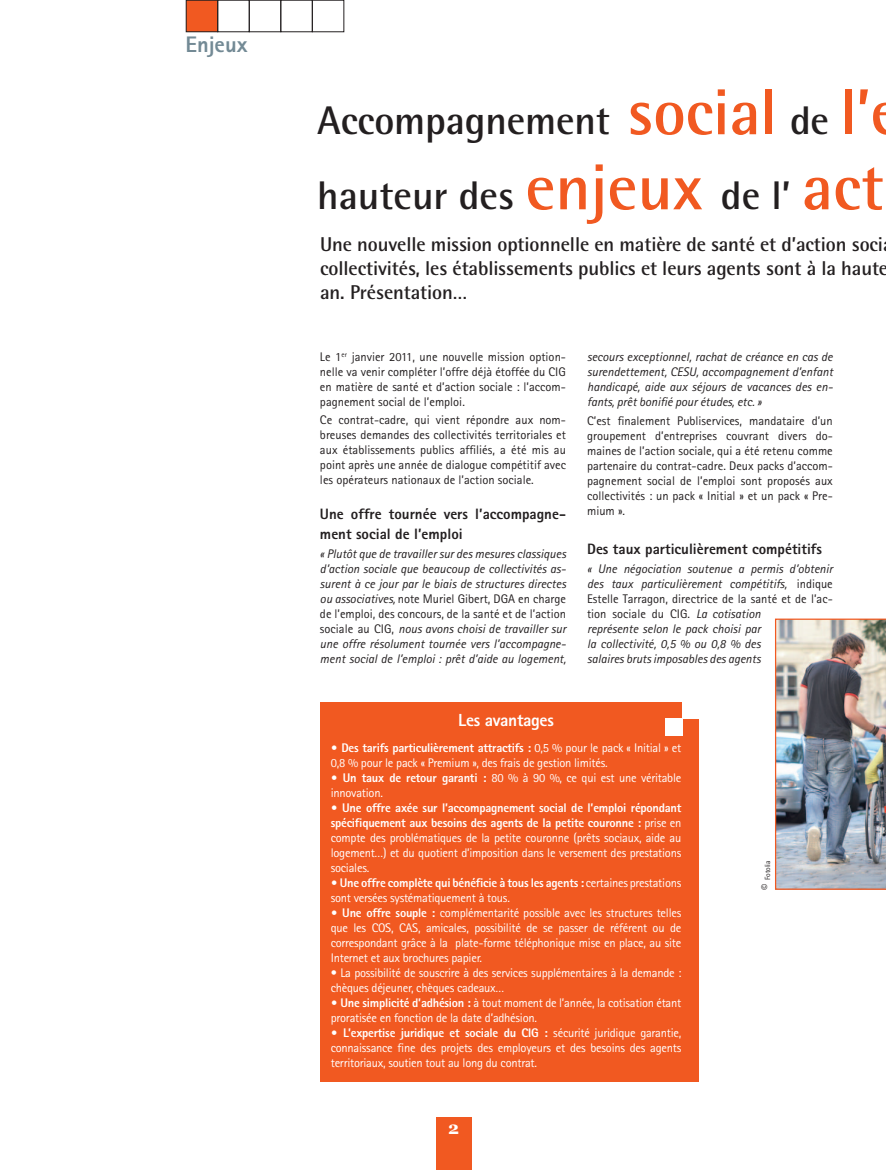
<style>
.page{position:relative;width:886px;height:1170px;background:#fff}
.page>*{position:absolute;margin:0;border:0;box-sizing:border-box;transform-origin:0 0}
.t1{font:700 40px/75px "Rotis Semi Sans";letter-spacing:-.005em;color:#231f20}
.t2{font:800 22.5px "Rotis Sans Serif";color:#738a95}
.t3{font:700 20px/24px "Rotis Semi Sans";letter-spacing:-.005em;color:#231f20}
.t4{font:800 17.5px "Rotis Sans Serif";letter-spacing:-.02em;color:#fff}
.t5{font:700 17.5px "Georgia";color:#fff}
.t6{font:800 15px/20px "Rotis Sans Serif";color:#231f20}
.t7{font:12.5px/15px "Rotis Sans Serif";letter-spacing:-.02em;color:#fff}
.t8{font:italic 12.5px/15px "Rotis Sans Serif";color:#231f20;text-align:justify}
.t9{font:12.5px/15px "Rotis Sans Serif";color:#231f20;text-align:justify}
.t10{font:7.5px "Rotis Sans Serif";color:#231f20}
.s1{font-size:65px;color:#f15921}
.s2{font-style:normal}
.s3{font-weight:800}
.s4{font-size:12.5px}
</style>
<div class="page">
<div style="left:186px;top:0;width:32px;height:32px;background:#f15921"></div>
<div style="left:186px;top:0;width:32px;height:32px;border:1px solid #231f20"></div>
<div style="left:217px;top:0;width:33px;height:32px;border:1px solid #231f20"></div>
<div style="left:249px;top:0;width:32px;height:32px;border:1px solid #231f20"></div>
<div style="left:280px;top:0;width:33px;height:32px;border:1px solid #231f20"></div>
<div style="left:312px;top:0;width:32px;height:32px;border:1px solid #231f20"></div>
<div style="left:436px;top:1116px;width:35px;height:53px;background:#f15921"></div>
<div style="left:320px;top:701px;width:379px;height:380px;background:#f15921"></div>
<div style="left:665px;top:718px;width:17px;height:17px;background:#fff"></div>
<div style="left:682px;top:701px;width:17px;height:17px;background:#fff"></div>
<img style="left:775px;top:618px;width:111px;height:271px">
<h2 class="t2" style="left:185px;top:30px;width:64px">Enjeux</h2>
<h1 class="t1" style="left:317px;top:82px;width:585px">Accompagnement <span class="s1">social</span> de <span class="s1">l’e </span>hauteur des <span class="s1">enjeux</span> de l’ <span class="s1">act</span></h1>
<h3 class="t3" style="left:320px;top:232px;width:569px">Une nouvelle mission optionnelle en matière de santé et d’action soci collectivités, les établissements publics et leurs agents sont à la haute an. Présentation…</h3>
<p class="t9" style="left:320px;top:349px;width:247px">Le 1<sup>er</sup> janvier 2011, une nouvelle mission option&shy;nelle va venir compléter l’offre déjà étoffée du CIG en matière de santé et d’action sociale : l’accom&shy;pagnement social de l’emploi.</p>
<p class="t9" style="left:320px;top:412px;width:247px">Ce contrat-cadre, qui vient répondre aux nom&shy;breuses demandes des collectivités territoriales et aux établissements publics affiliés, a été mis au point après une année de dialogue compétitif avec les opérateurs nationaux de l’action sociale.</p>
<p class="t6" style="left:320px;top:504px;width:247px">Une offre tournée vers l’accompagne&shy;ment social de l’emploi</p>
<p class="t8" style="left:320px;top:546px;width:247px">« Plutôt que de travailler sur des mesures classiques d’action sociale que beaucoup de collectivités as&shy;surent à ce jour par le biais de structures directes ou associatives, <span class="s2">note Muriel Gibert, DGA en charge de l’emploi, des concours, de la santé et de l’action sociale au CIG,</span> nous avons choisi de travailler sur une offre résolument tournée vers l’accompagne&shy;ment social de l’emploi : prêt d’aide au logement,</p>
<p class="t8" style="left:587px;top:349px;width:247px">secours exceptionnel, rachat de créance en cas de surendettement, CESU, accompagnement d’enfant handicapé, aide aux séjours de vacances des en&shy;fants, prêt bonifié pour études, etc. »</p>
<p class="t9" style="left:587px;top:413px;width:247px">C’est finalement Publiservices, mandataire d’un groupement d’entreprises couvrant divers do&shy;maines de l’action sociale, qui a été retenu comme partenaire du contrat-cadre. Deux packs d’accom&shy;pagnement social de l’emploi sont proposés aux collectivités : un pack « Initial » et un pack « Pre&shy;mium ».</p>
<p class="t6" style="left:587px;top:538px;width:236px">Des taux particulièrement compétitifs</p>
<p class="t8" style="left:587px;top:561px;width:247px;text-align:left">« Une négociation soutenue a permis d’obtenir des taux particulièrement compétitifs, <span class="s2">indique Estelle Tarragon, directrice de la santé et de l’ac&shy;tion sociale du CIG.</span> La cotisation<br>représente selon le pack choisi par<br>la collectivité, 0,5 % ou 0,8 % des<br>salaires bruts imposables des agents</p>
<h3 class="t4" style="left:458px;top:709px;width:97px">Les avantages</h3>
<p class="t7" style="left:331px;top:739px;width:352px"><span class="s3">• Des tarifs particulièrement attractifs :</span> 0,5 % pour le pack « Initial » et<br>0,8 % pour le pack « Premium », des frais de gestion limités.</p>
<p class="t7" style="left:331px;top:769px;width:352px"><span class="s3">• Un taux de retour garanti :</span> 80 % à 90 %, ce qui est une véritable innovation.</p>
<p class="t7" style="left:331px;top:799px;width:352px;text-align:justify"><span class="s3">• Une offre axée sur l’accompagnement social de l’emploi répondant spécifiquement aux besoins des agents de la petite couronne :</span> prise en compte des problématiques de la petite couronne (prêts sociaux, aide au logement…) et du quotient d’imposition dans le versement des prestations sociales.</p>
<p class="t7" style="left:331px;top:874px;width:352px"><span class="s3">• Une offre complète qui bénéficie à tous les agents :</span> certaines prestations sont versées systématiquement à tous.</p>
<p class="t7" style="left:331px;top:904px;width:352px;text-align:justify"><span class="s3">• Une offre souple :</span> complémentarité possible avec les structures telles que les COS, CAS, amicales, possibilité de se passer de référent ou de correspondant grâce à la plate-forme téléphonique mise en place, au site Internet et aux brochures papier.</p>
<p class="t7" style="left:331px;top:964px;width:352px">• La possibilité de souscrire à des services supplémentaires à la demande : chèques déjeuner, chèques cadeaux…</p>
<p class="t7" style="left:331px;top:994px;width:352px"><span class="s3">• Une simplicité d’adhésion :</span> à tout moment de l’année, la cotisation étant proratisée en fonction de la date d’adhésion.</p>
<p class="t7" style="left:331px;top:1024px;width:352px;text-align:justify"><span class="s3">• L’expertise juridique et sociale du CIG :</span> sécurité juridique garantie, connaissance fine des projets des employeurs et des besoins des agents territoriaux, soutien tout au long du contrat.</p>
<h3 class="t5" style="left:448px;top:1116px;width:12px">2</h3>
<p class="t10" style="left:763px;top:889px;width:31px;rotate:-90deg"><span class="s4">©</span> Fotolia</p>
</div>
